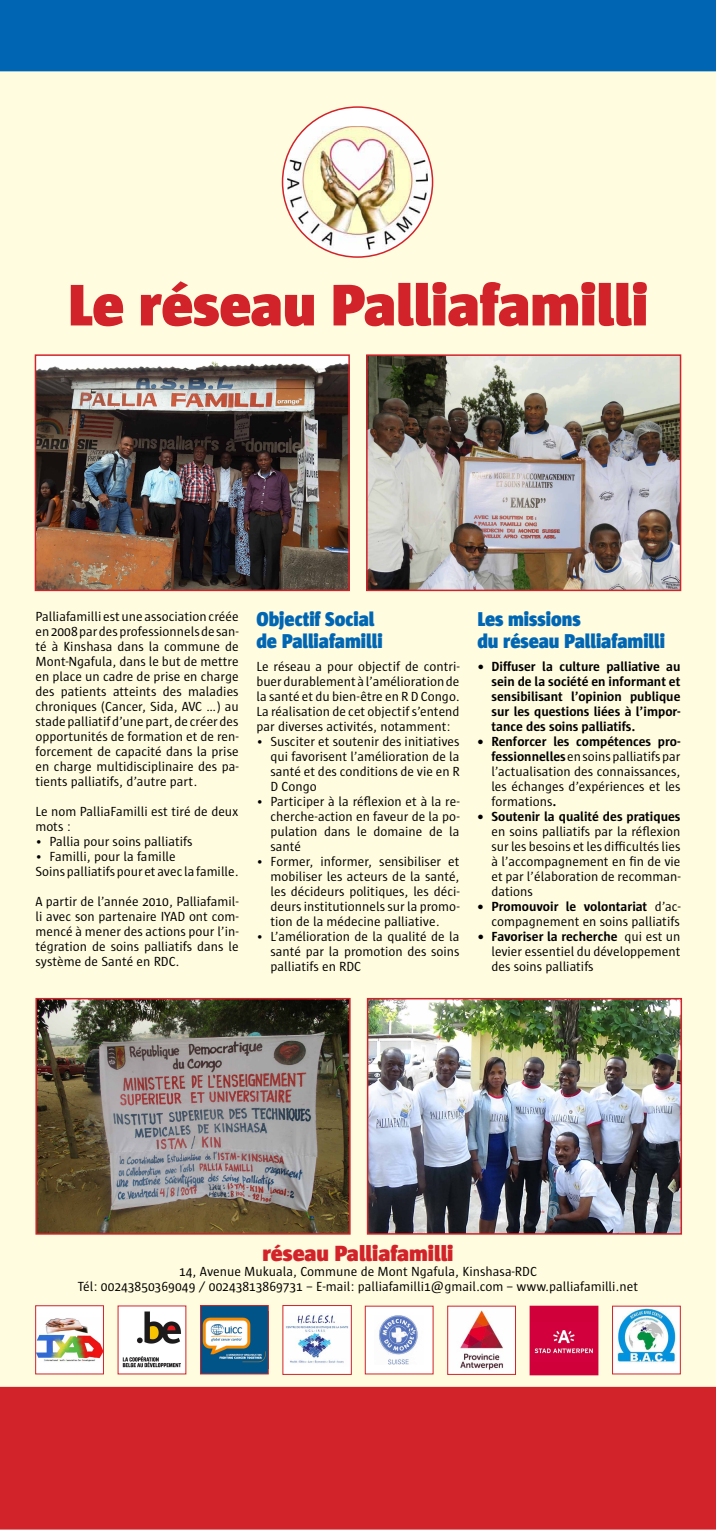
<style>
.page{position:relative;width:716px;height:1531px;background:#fff}
.page>*{position:absolute;margin:0;border:0;box-sizing:border-box;transform-origin:0 0}
.t1{font:900 60px "Sun";color:#d2232a}
.t2{font:900 22.5px "Sun";color:#d2232a}
.t3{font:900 20.5px/22.5px "Sun";color:#0066b3;scale:.93 1}
.t4{font:13.5px/15px "Sun";color:#000;text-align:justify}
.t5{font:700 13.5px/15px "Sun";color:#000;text-align:justify}
.t6{font:13.5px/15px "Sun Antwerpen";color:#000;text-align:center}
.s1{font-weight:700}
</style>
<div class="page">
<div style="left:0;top:71px;width:716px;height:1316px;background:#fffcdf"></div>
<div style="left:0;top:0;width:716px;height:71px;background:#0066b3"></div>
<div style="left:0;top:1387px;width:716px;height:142px;background:#d2232a"></div>
<div style="left:612px;top:1306px;width:68px;height:68px;background:#fff"></div>
<img style="left:617px;top:1308px;width:59px;height:55px">
<img style="left:120px;top:1308px;width:64px;height:64px">
<div style="left:283px;top:1305px;width:68px;height:69px;background:#fff"></div>
<img style="left:286px;top:1313px;width:62px;height:51px">
<div style="left:36px;top:1305px;width:67px;height:69px;background:#fff"></div>
<img style="left:37px;top:1318px;width:65px;height:44px">
<div style="left:35px;top:1305px;width:69px;height:69px;border:1px solid #d2232a"></div>
<div style="left:365px;top:1306px;width:68px;height:68px;background:#fff"></div>
<img style="left:379px;top:1316px;width:39px;height:48px">
<img style="left:449px;top:1308px;width:65px;height:64px">
<div style="left:447px;top:1306px;width:69px;height:68px;border:1px solid #d2232a"></div>
<div style="left:530px;top:1306px;width:68px;height:69px;background:#d0003a"></div>
<img style="left:534px;top:1330px;width:59px;height:24px">
<div style="left:200px;top:1305px;width:68px;height:69px;background:#005488"></div>
<img style="left:202px;top:1317px;width:64px;height:46px">
<div style="left:200px;top:1305px;width:68px;height:69px;border:1px solid #d2232a"></div>
<div style="left:282px;top:107px;width:150px;height:150px;background:#fff;border-radius:50%"></div>
<img style="left:287px;top:126px;width:141px;height:124px">
<img style="left:38px;top:357px;width:309px;height:231px">
<div style="left:35px;top:354px;width:315px;height:237px;border:2px solid #d2232a"></div>
<img style="left:369px;top:357px;width:309px;height:231px">
<div style="left:366px;top:354px;width:315px;height:237px;border:2px solid #d2232a"></div>
<img style="left:38px;top:1001px;width:310px;height:230px">
<div style="left:35px;top:998px;width:316px;height:236px;border:2px solid #d2232a"></div>
<img style="left:370px;top:1001px;width:309px;height:230px">
<div style="left:367px;top:998px;width:315px;height:236px;border:2px solid #d2232a"></div>
<h1 class="t1" style="left:68px;top:270px;width:582px">Le réseau Palliafamilli</h1>
<p class="t4" style="left:35px;top:609px;width:205px">Palliafamilli est une association créée en 2008 par des professionnels de san&shy;té à Kinshasa dans la commune de Mont-Ngafula, dans le but de mettre en place un cadre de prise en charge des patients atteints des maladies chroniques (Cancer, Sida, AVC …) au stade palliatif d’une part, de créer des opportunités de formation et de ren&shy;forcement de capacité dans la prise en charge multidisciplinaire des pa&shy;tients palliatifs, d’autre part.</p>
<p class="t4" style="left:35px;top:804px;width:205px">Le nom PalliaFamilli est tiré de deux mots :</p>
<p class="t4" style="left:35px;top:834px;width:159px">• Pallia pour soins palliatifs</p>
<p class="t4" style="left:35px;top:849px;width:205px">• Familli, pour la famille<br>Soins palliatifs pour et avec la famille.</p>
<p class="t4" style="left:35px;top:894px;width:205px">A partir de l’année 2010, Palliafamil&shy;li avec son partenaire IYAD ont com&shy;mencé à mener des actions pour l’in&shy;tégration de soins palliatifs dans le système de Santé en RDC.</p>
<h3 class="t3" style="left:256px;top:607px;width:137px">Objectif Social de Palliafamilli</h3>
<p class="t4" style="left:256px;top:658px;width:205px">Le réseau a pour objectif de contri&shy;buer durablement à l’amélioration de la santé et du bien-être en R D Congo.<br>La réalisation de cet objectif s’entend par diverses activités, notamment:</p>
<p class="t4" style="left:270px;top:733px;width:191px;text-indent:-14px">• Susciter et soutenir des initiatives qui favorisent l’amélioration de la santé et des conditions de vie en R D Congo</p>
<p class="t4" style="left:270px;top:793px;width:190px;text-indent:-14px">• Participer à la réflexion et à la re&shy;cherche-action en faveur de la po&shy;pulation dans le domaine de la santé</p>
<p class="t4" style="left:270px;top:853px;width:190px;text-indent:-14px">• Former, informer, sensibiliser et mobiliser les acteurs de la santé, les décideurs politiques, les déci&shy;deurs institutionnels sur la promo&shy;tion de la médecine palliative.</p>
<p class="t4" style="left:270px;top:928px;width:190px;text-indent:-14px">• L’amélioration de la qualité de la santé par la promotion des soins palliatifs en RDC</p>
<h3 class="t3" style="left:477px;top:607px;width:203px">Les missions<br>du réseau Palliafamilli</h3>
<p class="t5" style="left:491px;top:658px;width:191px;text-indent:-14px">• Diffuser la culture palliative au sein de la société en informant et sensibilisant l’opinion publique sur les questions liées à l’impor&shy;tance des soins palliatifs.</p>
<p class="t4" style="left:491px;top:733px;width:191px;text-indent:-14px"><span class="s1">• Renforcer les compétences pro&shy;fessionnelles</span>en soins palliatifs par l’actualisation des connaissances, les échanges d’expériences et les formations<span class="s1">.</span></p>
<p class="t5" style="left:477px;top:808px;width:205px">• Soutenir la qualité des pratiques</p>
<p class="t4" style="left:491px;top:823px;width:191px">en soins palliatifs par la réflexion sur les besoins et les difficultés lies à l’accompagnement en fin de vie et par l’élaboration de recomman&shy;dations</p>
<p class="t4" style="left:477px;top:898px;width:205px;text-align:right"><span class="s1">• Promouvoir le volontariat</span> d’ac&shy;compagnement en soins palliatifs</p>
<p class="t4" style="left:491px;top:928px;width:190px;text-indent:-14px"><span class="s1">• Favoriser la recherche</span> qui est un levier essentiel du développement des soins palliatifs</p>
<h2 class="t2" style="left:262px;top:1240px;width:193px">réseau Palliafamilli</h2>
<p class="t6" style="left:78px;top:1263px;width:561px">14, Avenue Mukuala, Commune de Mont Ngafula, Kinshasa-RDC<br>Tél: 00243850369049 / 00243813869731 – E-mail: palliafamilli1@gmail.com – www.palliafamilli.net</p>
</div>
